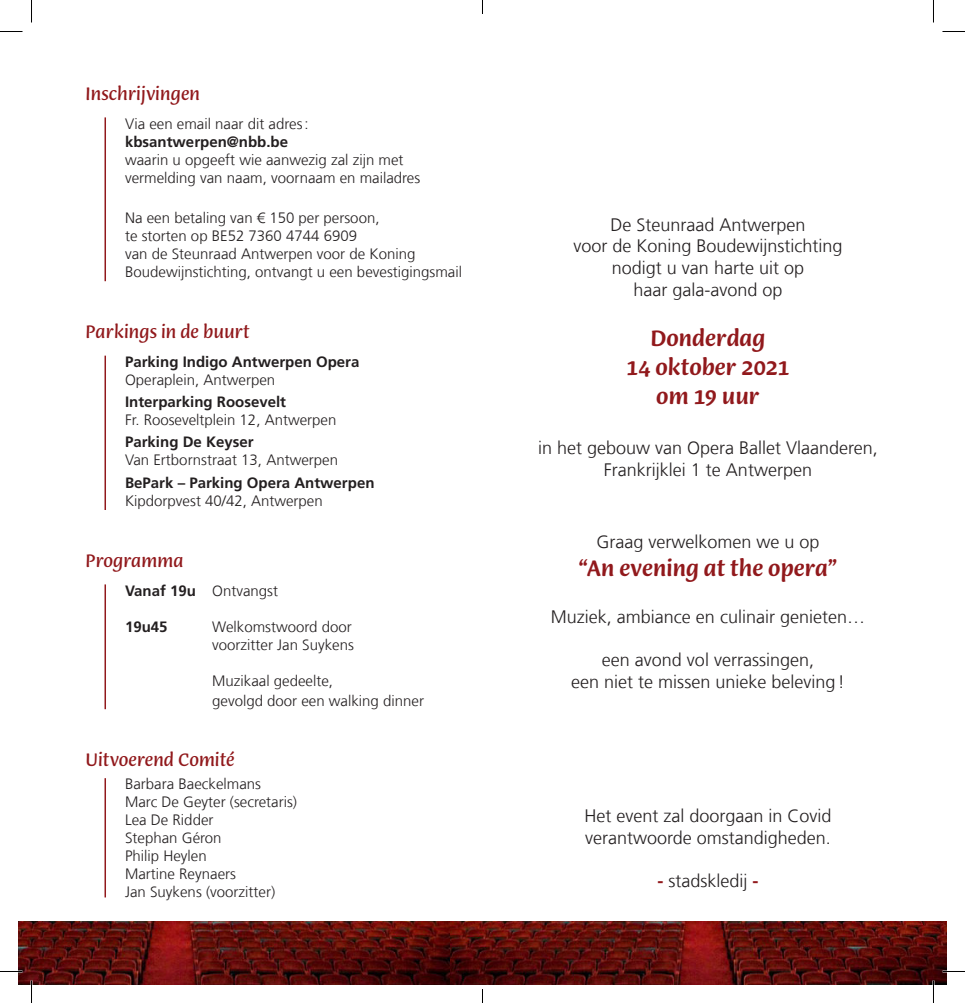
<style>
.page{position:relative;width:965px;height:1003px;background:#fff}
.page>*{position:absolute;margin:0;border:0;box-sizing:border-box;transform-origin:0 0}
.important{font:500 24px/28.8px "Ciabatta";color:#91191c;text-align:center}
.titre{font:19.5px "Ciabatta";color:#91191c}
.t1{font:300 18px/21.6px "Frutiger LT Com";color:#231f20;text-align:center}
.t2{font:300 15px/18px "Frutiger LT Com";color:#231f20}
.t3{font:700 15px/18px "Frutiger LT Com";color:#231f20}
.s1{font-weight:700}
.s2{font-weight:300}
.s3{font-weight:700;color:#91191c}
</style>
<div class="page">
<img style="left:449px;top:921px;width:497px;height:63px">
<img style="left:19px;top:921px;width:430px;height:63px">
<hr style="left:104px;top:117px;width:2px;height:164px;background:#91191c">
<hr style="left:104px;top:584px;width:2px;height:125px;background:#91191c">
<hr style="left:104px;top:356px;width:2px;height:154px;background:#91191c">
<hr style="left:104px;top:778px;width:2px;height:119px;background:#91191c">
<hr style="left:0;top:970px;width:22px;height:2px;background:#fff">
<hr style="left:942px;top:970px;width:22px;height:2px;background:#fff">
<hr style="left:932px;top:980px;width:2px;height:23px;background:#fff">
<svg style="left:0;top:31px;width:22px;height:1px"></svg>
<svg style="left:942px;top:31px;width:22px;height:1px"></svg>
<svg style="left:0;top:971px;width:22px;height:1px"></svg>
<svg style="left:942px;top:971px;width:22px;height:1px"></svg>
<svg style="left:31px;top:0;width:1px;height:23px"></svg>
<svg style="left:31px;top:980px;width:1px;height:23px"></svg>
<svg style="left:933px;top:0;width:1px;height:23px"></svg>
<svg style="left:933px;top:980px;width:1px;height:23px"></svg>
<svg style="left:482px;top:0;width:1px;height:14px"></svg>
<svg style="left:482px;top:989px;width:1px;height:14px"></svg>
<p class="titre" style="left:86px;top:81px;width:116px">Inschrijvingen</p>
<p class="t2" style="left:125px;top:114px;width:297px">Via een email naar dit adres: <span class="s1">kbsantwerpen@nbb.be<br></span>waarin u opgeeft wie aanwezig zal zijn met vermelding van naam, voornaam en mailadres</p>
<p class="t2" style="left:125px;top:209px;width:256px">Na een betaling van € 150 per persoon,</p>
<p class="t2" style="left:125px;top:227px;width:233px">te storten op BE52 7360 4744 6909</p>
<p class="t2" style="left:125px;top:245px;width:338px">van de Steunraad Antwerpen voor de Koning<br>Boudewijnstichting, ontvangt u een bevestigingsmail</p>
<p class="titre" style="left:86px;top:319px;width:166px">Parkings in de buurt</p>
<p class="t3" style="left:125px;top:352px;width:236px">Parking Indigo Antwerpen Opera<br><span class="s2">Operaplein, Antwerpen</span></p>
<p class="t2" style="left:125px;top:393px;width:213px"><span class="s1">Interparking Roosevelt<br></span>Fr. Rooseveltplein 12, Antwerpen</p>
<p class="t2" style="left:125px;top:433px;width:214px"><span class="s1">Parking De Keyser<br></span>Van Ertbornstraat 13, Antwerpen</p>
<p class="t3" style="left:125px;top:473px;width:251px">BePark – Parking Opera Antwerpen<br><span class="s2">Kipdorpvest 40/42, Antwerpen</span></p>
<p class="titre" style="left:86px;top:548px;width:100px">Programma</p>
<p class="t2" style="left:125px;top:581px;width:154px"><span class="s1">Vanaf 19u</span> Ontvangst</p>
<p class="t3" style="left:125px;top:617px;width:44px">19u45</p>
<p class="t2" style="left:212px;top:617px;width:143px">Welkomstwoord door voorzitter Jan Suykens</p>
<p class="t2" style="left:212px;top:670px;width:213px;line-height:19.8px">Muzikaal gedeelte,<br>gevolgd door een walking dinner</p>
<p class="titre" style="left:86px;top:747px;width:151px">Uitvoerend Comité</p>
<p class="t2" style="left:125px;top:775px;width:137px">Barbara Baeckelmans</p>
<p class="t2" style="left:125px;top:793px;width:173px">Marc De Geyter (secretaris)</p>
<p class="t2" style="left:125px;top:811px;width:90px">Lea De Ridder</p>
<p class="t2" style="left:125px;top:829px;width:98px">Stephan Géron</p>
<p class="t2" style="left:125px;top:847px;width:83px">Philip Heylen</p>
<p class="t2" style="left:125px;top:865px;width:112px">Martine Reynaers</p>
<p class="t2" style="left:125px;top:883px;width:151px">Jan Suykens (voorzitter)</p>
<p class="t1" style="left:610px;top:213px;width:197px">De Steunraad Antwerpen</p>
<p class="t1" style="left:573px;top:235px;width:271px">voor de Koning Boudewijnstichting</p>
<p class="t1" style="left:612px;top:257px;width:194px">nodigt u van harte uit op haar gala-avond op</p>
<p class="important" style="left:626px;top:323px;width:165px">Donderdag<br>14 oktober 2021 om 19 uur</p>
<p class="t1" style="left:538px;top:437px;width:341px">in het gebouw van Opera Ballet Vlaanderen,<br>Frankrijklei 1 te Antwerpen</p>
<p class="t1" style="left:596px;top:530px;width:225px">Graag verwelkomen we u op</p>
<p class="important" style="left:579px;top:553px;width:259px">“An evening at the opera”</p>
<p class="t1" style="left:551px;top:606px;width:316px">Muziek, ambiance en culinair genieten…</p>
<p class="t1" style="left:571px;top:649px;width:275px">een avond vol verrassingen,<br>een niet te missen unieke beleving!</p>
<p class="t1" style="left:584px;top:805px;width:249px;text-align:left">Het event zal doorgaan in Covid verantwoorde omstandigheden.</p>
<p class="t1" style="left:657px;top:870px;width:102px"><span class="s3">-</span> stadskledij <span class="s3">-</span></p>
</div>
